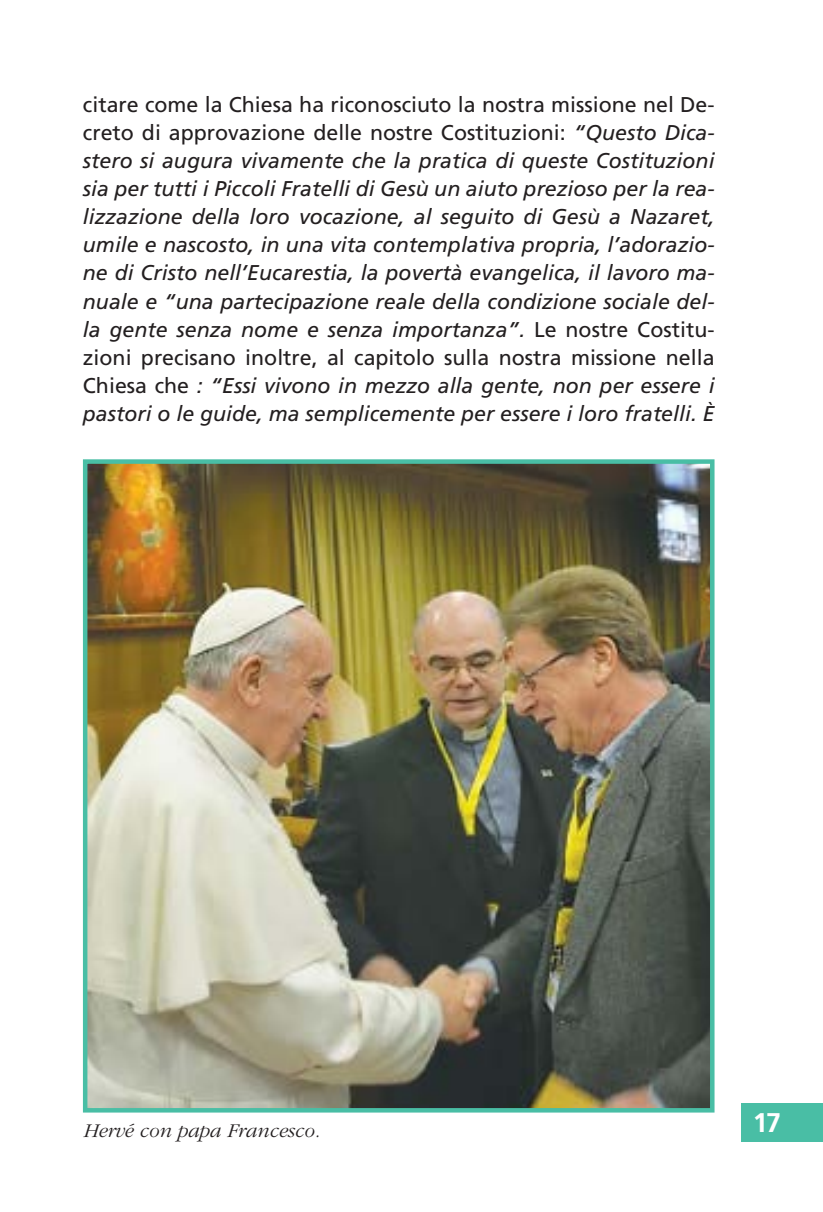
<style>
.page{position:relative;width:823px;height:1212px;background:#fff}
.page>*{position:absolute;margin:0;border:0;box-sizing:border-box;transform-origin:0 0}
.t1{font:700 27px "Frutiger";color:#fff}
.t2{font:italic 21.38px/28.1px "Frutiger";color:#231f20;text-align:justify}
.t3{font:italic 300 20.25px "Garamond";color:#231f20}
.s1{font-style:normal}
</style>
<div class="page">
<div style="left:741px;top:1103px;width:82px;height:39px;background:#49bea5"></div>
<img style="left:88px;top:464px;width:621px;height:643px">
<div style="left:83px;top:459px;width:631px;height:653px;border:4px solid #49bea5"></div>
<p class="t2" style="left:83px;top:92px;width:633px"><span class="s1">citare come la Chiesa ha riconosciuto la nostra missione nel De&shy;creto di approvazione delle nostre Costituzioni:</span> “Questo Dica&shy;stero si augura vivamente che la pratica di queste Costituzioni sia per tutti i Piccoli Fratelli di Gesù un aiuto prezioso per la rea&shy;lizzazione della loro vocazione, al seguito di Gesù a Nazaret, umile e nascosto, in una vita contemplativa propria, l’adorazio&shy;ne di Cristo nell’Eucarestia, la povertà evangelica, il lavoro ma&shy;nuale e “una partecipazione reale della condizione sociale del&shy;la gente senza nome e senza importanza”. <span class="s1">Le nostre Costitu&shy;zioni precisano inoltre, al capitolo sulla nostra missione nella Chiesa che</span> : “Essi vivono in mezzo alla gente, non per essere i pastori o le guide, ma semplicemente per essere i loro fratelli. È</p>
<p class="t3" style="left:83px;top:1123px;width:238px">Hervé con papa Francesco.</p>
<p class="t1" style="left:753px;top:1112px;width:30px">17</p>
</div>
